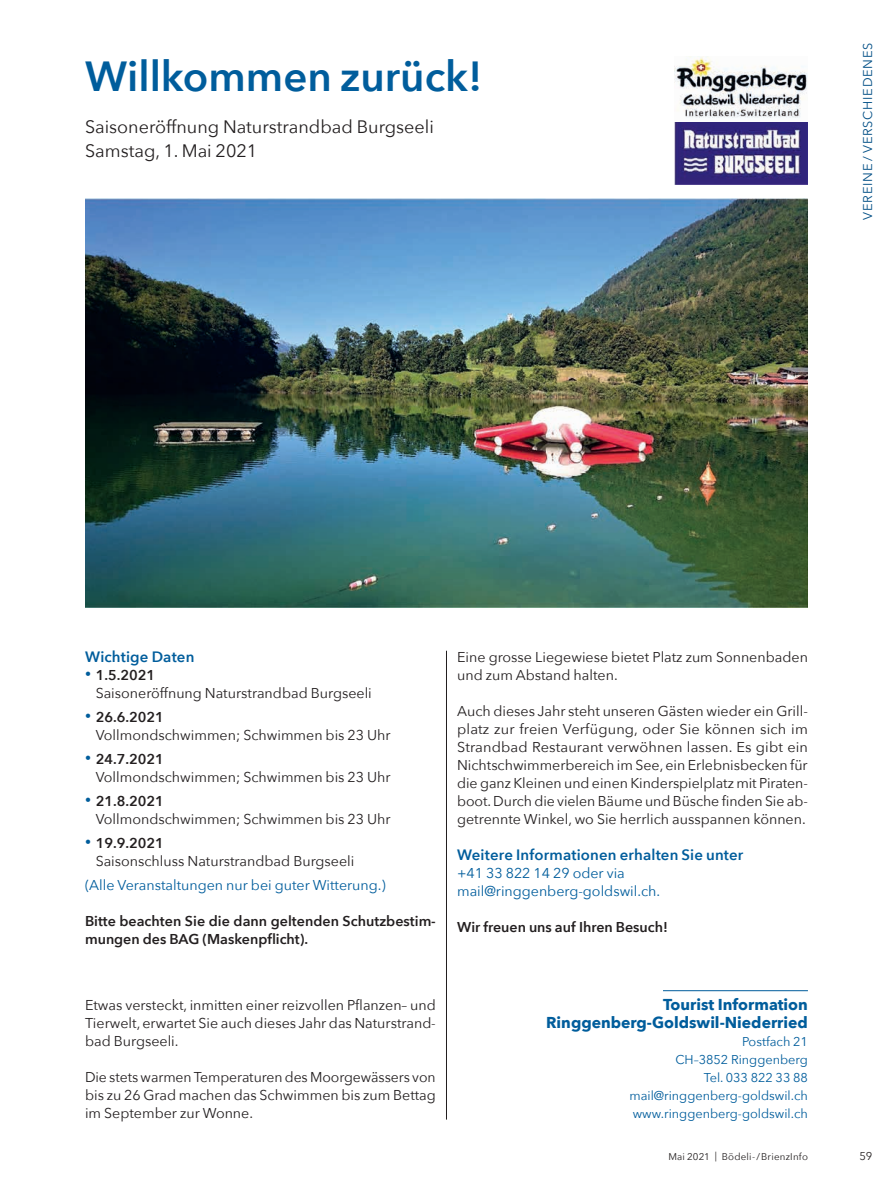
<style>
.page{position:relative;width:893px;height:1191px;background:#fff}
.page>*{position:absolute;margin:0;border:0;box-sizing:border-box;transform-origin:0 0}
.t1{font:600 42px "Avenir Next";color:#005d9c}
.t2{font:18px/24px "Avenir Next";color:#231f20}
.t3{font:700 15.75px/18px "Avenir Next";color:#005d9c;text-align:right}
.t4{font:600 15px "Avenir Next";letter-spacing:.01em;color:#005d9c}
.t5{font:14.25px/18px "Avenir Next";color:#231f20}
.t6{font:600 14.25px/18px "Avenir Next";color:#231f20}
.t7{font:14.25px/18px "Avenir Next";color:#005d9c}
.t8{font:12.75px/18px "Avenir Next";color:#005d9c;text-align:right}
.t9{font:12.75px "Avenir Next";letter-spacing:.065em;color:#004e85}
.t10{font:11.25px "Avenir Next";color:#231f20}
.t11{font:9.75px "Avenir Next";letter-spacing:.02em;color:#231f20}
.s1{font-size:12px;color:#005d9c}
.s2{font-weight:600}
</style>
<div class="page">
<hr style="left:446px;top:651px;width:1px;height:468px;background:#231f20">
<img style="left:674px;top:56px;width:134px;height:128px">
<hr style="left:663px;top:990px;width:145px;height:1px;background:#005d9c">
<img style="left:85px;top:199px;width:723px;height:408px">
<h1 class="t1" style="left:85px;top:40px;width:399px">Willkommen zurück!</h1>
<p class="t2" style="left:85px;top:114px;width:350px">Saisoneröffnung Naturstrandbad Burgseeli<br>Samstag, 1. Mai 2021</p>
<p class="t9" style="left:857px;top:220px;width:179px;rotate:-90deg">VEREINE / VERSCHIEDENES</p>
<p class="t4" style="left:85px;top:643px;width:111px">Wichtige Daten</p>
<p class="t5" style="left:96px;top:665px;width:278px;text-indent:-11px"><span class="s1">•</span> <span class="s2">1.5.2021<br></span>Saisoneröffnung Naturstrandbad Burgseeli</p>
<p class="t5" style="left:96px;top:707px;width:297px;text-indent:-11px"><span class="s1">•</span> <span class="s2">26.6.2021<br></span>Vollmondschwimmen; Schwimmen bis 23 Uhr</p>
<p class="t5" style="left:96px;top:749px;width:297px;text-indent:-11px"><span class="s1">•</span> <span class="s2">24.7.2021<br></span>Vollmondschwimmen; Schwimmen bis 23 Uhr</p>
<p class="t5" style="left:96px;top:791px;width:297px;text-indent:-11px"><span class="s1">•</span> <span class="s2">21.8.2021<br></span>Vollmondschwimmen; Schwimmen bis 23 Uhr</p>
<p class="t5" style="left:96px;top:833px;width:260px;text-indent:-11px"><span class="s1">•</span> <span class="s2">19.9.2021<br></span>Saisonschluss Naturstrandbad Burgseeli</p>
<p class="t7" style="left:85px;top:875px;width:302px">(Alle Veranstaltungen nur bei guter Witterung.)</p>
<p class="t6" style="left:85px;top:911px;width:352px">Bitte beachten Sie die dann geltenden Schutzbestim&shy;mungen des BAG (Maskenpflicht).</p>
<p class="t5" style="left:85px;top:995px;width:352px;text-align:justify">Etwas versteckt, inmitten einer reizvollen Pflanzen– und Tierwelt, erwartet Sie auch dieses Jahr das Naturstrand&shy;bad Burgseeli.</p>
<p class="t5" style="left:85px;top:1067px;width:352px;text-align:justify">Die stets warmen Temperaturen des Moorgewässers von bis zu 26 Grad machen das Schwimmen bis zum Bettag im September zur Wonne.</p>
<p class="t5" style="left:457px;top:647px;width:352px">Eine grosse Liegewiese bietet Platz zum Sonnenbaden und zum Abstand halten.</p>
<p class="t5" style="left:457px;top:701px;width:352px;text-align:justify">Auch dieses Jahr steht unseren Gästen wieder ein Grill&shy;platz zur freien Verfügung, oder Sie können sich im Strandbad Restaurant verwöhnen lassen. Es gibt ein Nichtschwimmerbereich im See, ein Erlebnisbecken für die ganz Kleinen und einen Kinderspielplatz mit Piraten&shy;boot. Durch die vielen Bäume und Büsche finden Sie ab&shy;getrennte Winkel, wo Sie herrlich ausspannen können.</p>
<p class="t4" style="left:457px;top:842px;width:288px">Weitere Informationen erhalten Sie unter</p>
<p class="t7" style="left:457px;top:863px;width:205px">+41 33 822 14 29 oder via mail@ringgenberg-goldswil.ch.</p>
<p class="t6" style="left:457px;top:917px;width:212px">Wir freuen uns auf Ihren Besuch!</p>
<p class="t3" style="left:546px;top:995px;width:263px">Tourist Information<br>Ringgenberg-Goldswil-Niederried</p>
<p class="t8" style="left:629px;top:1032px;width:180px">Postfach 21<br>CH–3852 Ringgenberg<br>Tel. 033 822 33 88 mail@ringgenberg-goldswil.ch www.ringgenberg-goldswil.ch</p>
<p class="t11" style="left:668px;top:1148px;width:141px">Mai 2021 | Bödeli-/BrienzInfo</p>
<p class="t10" style="left:859px;top:1147px;width:14px">59</p>
</div>
